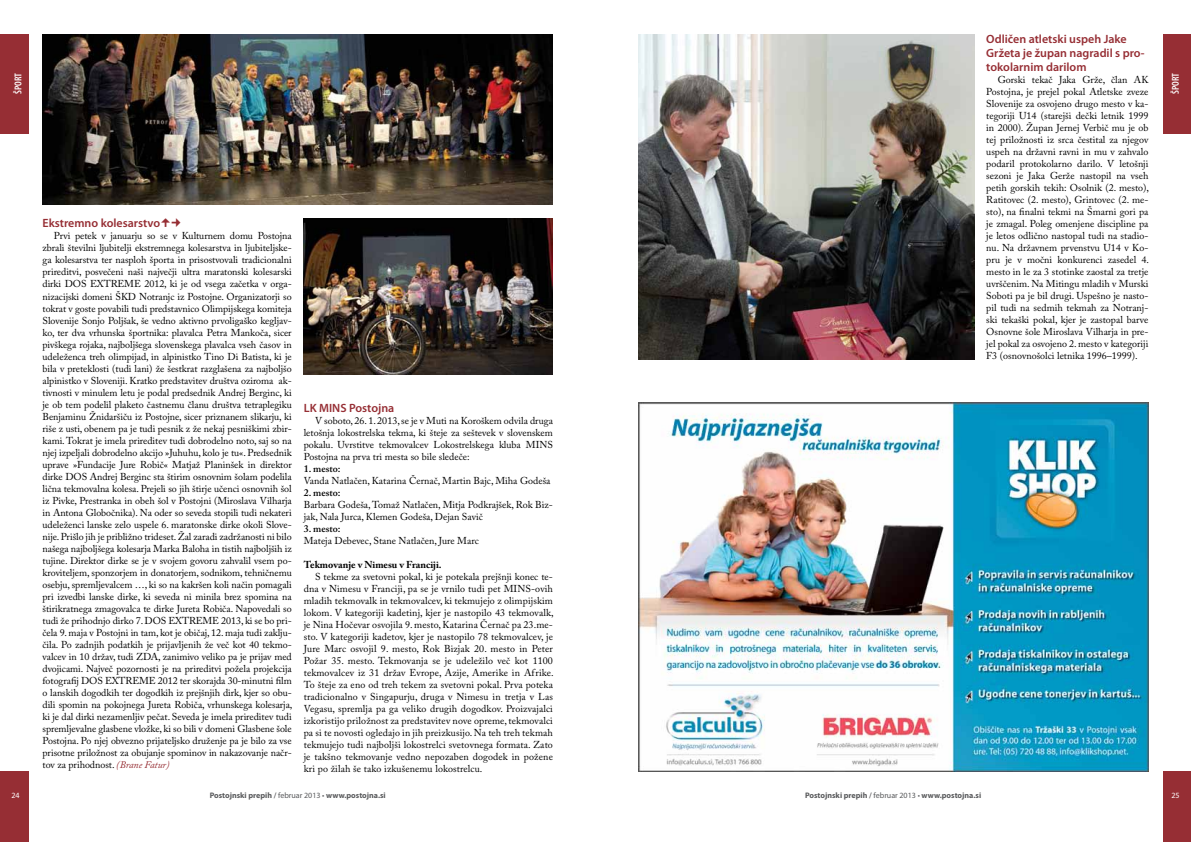
<style>
.page{position:relative;width:1191px;height:842px;background:#fff}
.page>*{position:absolute;margin:0;border:0;box-sizing:border-box;transform-origin:0 0}
.t1{font:600 12px/14px "Myriad Pro";color:#962e34}
.t2{font:10px/12px "Adobe Caslon Pro";color:#000;text-align:justify}
.t3{font:700 10px "Adobe Caslon Pro";color:#000}
.t4{font:600 10px "Adobe Caslon Pro";color:#000}
.t5{font:600 condensed 10px "Myriad Pro";letter-spacing:-.005em;color:#fff}
.t6{font:700 8px "Myriad Pro";color:#58595b}
.t7{font:8px "Myriad Pro";color:#fff}
.s1{font-style:italic;color:#962e34}
.s2{font-weight:600}
.s3{font-weight:400}
</style>
<div class="page">
<div style="left:0;top:771px;width:28px;height:71px;background:#962e34"></div>
<div style="left:1162px;top:771px;width:29px;height:71px;background:#962e34"></div>
<div style="left:1162px;top:34px;width:29px;height:99px;background:#962e34"></div>
<div style="left:0;top:34px;width:28px;height:99px;background:#962e34"></div>
<img style="left:638px;top:34px;width:336px;height:326px">
<img style="left:304px;top:218px;width:249px;height:156px">
<img style="left:43px;top:34px;width:510px;height:170px">
<img style="left:638px;top:403px;width:510px;height:368px">
<p class="t1" style="left:986px;top:32px;width:160px">Odličen atletski uspeh Jake<br>Gržeta je župan nagradil s pro&shy;tokolarnim darilom</p>
<p class="t2" style="left:986px;top:74px;width:164px;text-indent:11px">Gorski tekač Jaka Grže, član AK Postojna, je prejel pokal Atletske zveze Slovenije za osvojeno drugo mesto v ka&shy;tegoriji U14 (starejši dečki letnik 1999 in 2000). Župan Jernej Verbič mu je ob tej priložnosti iz srca čestital za njegov uspeh na državni ravni in mu v zahvalo podaril protokolarno darilo. V letošnji sezoni je Jaka Gerže nastopil na vseh petih gorskih tekih: Osolnik (2. mesto), Ratitovec (2. mesto), Grintovec (2. me&shy;sto), na finalni tekmi na Šmarni gori pa je zmagal. Poleg omenjene discipline pa je letos odlično nastopal tudi na stadio&shy;nu. Na državnem prvenstvu U14 v Ko&shy;pru je v močni konkurenci zasedel 4. mesto in le za 3 stotinke zaostal za tretje uvrščenim. Na Mitingu mladih v Murski Soboti pa je bil drugi. Uspešno je nasto&shy;pil tudi na sedmih tekmah za Notranj&shy;ski tekaški pokal, kjer je zastopal barve Osnovne šole Miroslava Vilharja in pre&shy;jel pokal za osvojeno 2. mesto v kategoriji F3 (osnovnošolci letnika 1996–1999).</p>
<p class="t5" style="left:13px;top:94px;width:22px;rotate:-90deg">ŠPORT</p>
<p class="t5" style="left:1170px;top:94px;width:22px;rotate:-90deg">ŠPORT</p>
<p class="t1" style="left:43px;top:217px;width:119px">Ekstremno kolesarstvo</p>
<p class="t2" style="left:43px;top:230px;width:251px;text-indent:11px">Prvi petek v januarju so se v Kulturnem domu Postojna zbrali številni ljubitelji ekstremnega kolesarstva in ljubiteljske&shy;ga kolesarstva ter nasploh športa in prisostvovali tradicionalni prireditvi, posvečeni naši največji ultra maratonski kolesarski dirki DOS EXTREME 2012, ki je od vsega začetka v orga&shy;nizacijski domeni ŠKD Notranjc iz Postojne. Organizatorji so tokrat v goste povabili tudi predstavnico Olimpijskega komiteja Slovenije Sonjo Poljšak, še vedno aktivno prvoligaško kegljav&shy;ko, ter dva vrhunska športnika: plavalca Petra Mankoča, sicer pivškega rojaka, najboljšega slovenskega plavalca vseh časov in udeleženca treh olimpijad, in alpinistko Tino Di Batista, ki je bila v preteklosti (tudi lani) že šestkrat razglašena za najboljšo alpinistko v Sloveniji. Kratko predstavitev društva oziroma ak&shy;tivnosti v minulem letu je podal predsednik Andrej Berginc, ki je ob tem podelil plaketo častnemu članu društva tetraplegiku Benjaminu Žnidaršiču iz Postojne, sicer priznanem slikarju, ki riše z usti, obenem pa je tudi pesnik z že nekaj pesniškimi zbir&shy;kami. Tokrat je imela prireditev tudi dobrodelno noto, saj so na njej izpeljali dobrodelno akcijo »Juhuhu, kolo je tu«. Predsednik uprave »Fundacije Jure Robič« Matjaž Planinšek in direktor dirke DOS Andrej Berginc sta štirim osnovnim šolam podelila lična tekmovalna kolesa. Prejeli so jih štirje učenci osnovnih šol iz Pivke, Prestranka in obeh šol v Postojni (Miroslava Vilharja in Antona Globočnika). Na oder so seveda stopili tudi nekateri udeleženci lanske zelo uspele 6. maratonske dirke okoli Slove&shy;nije. Prišlo jih je približno trideset. Žal zaradi zadržanosti ni bilo našega najboljšega kolesarja Marka Baloha in tistih najboljših iz tujine. Direktor dirke se je v svojem govoru zahvalil vsem po&shy;kroviteljem, sponzorjem in donatorjem, sodnikom, tehničnemu osebju, spremljevalcem …, ki so na kakršen koli način pomagali pri izvedbi lanske dirke, ki seveda ni minila brez spomina na štirikratnega zmagovalca te dirke Jureta Robiča. Napovedali so tudi že prihodnjo dirko 7. DOS EXTREME 2013, ki se bo pri&shy;čela 9. maja v Postojni in tam, kot je običaj, 12. maja tudi zaklju&shy;čila. Po zadnjih podatkih je prijavljenih že več kot 40 tekmo&shy;valcev in 10 držav, tudi ZDA, zanimivo veliko pa je prijav med dvojicami. Največ pozornosti je na prireditvi požela projekcija fotografij DOS EXTREME 2012 ter skorajda 30-minutni film o lanskih dogodkih ter dogodkih iz prejšnjih dirk, kjer so obu&shy;dili spomin na pokojnega Jureta Robiča, vrhunskega kolesarja, ki je dal dirki nezamenljiv pečat. Seveda je imela prireditev tudi spremljevalne glasbene vložke, ki so bili v domeni Glasbene šole Postojna. Po njej obvezno prijateljsko druženje pa je bilo za vse prisotne priložnost za obujanje spominov in nakazovanje načr&shy;tov za prihodnost. <span class="s1">(Brane Fatur)</span></p>
<p class="t1" style="left:304px;top:401px;width:92px">LK MINS Postojna</p>
<p class="t2" style="left:304px;top:414px;width:251px;text-indent:11px">V soboto, 26. 1. 2013, se je v Muti na Koroškem odvila druga letošnja lokostrelska tekma, ki šteje za seštevek v slovenskem pokalu. Uvrstitve tekmovalcev Lokostrelskega kluba MINS Postojna na prva tri mesta so bile sledeče:</p>
<p class="t4" style="left:304px;top:462px;width:38px">1. mesto:</p>
<p class="t2" style="left:304px;top:474px;width:248px">Vanda Natlačen, Katarina Černač, Martin Bajc, Miha Godeša</p>
<p class="t4" style="left:304px;top:486px;width:38px">2. mesto:</p>
<p class="t2" style="left:304px;top:498px;width:251px">Barbara Godeša, Tomaž Natlačen, Mitja Podkrajšek, Rok Biz&shy;jak, Nala Jurca, Klemen Godeša, Dejan Savič</p>
<p class="t4" style="left:304px;top:522px;width:38px">3. mesto:</p>
<p class="t2" style="left:304px;top:534px;width:176px">Mateja Debevec, Stane Natlačen, Jure Marc</p>
<p class="t3" style="left:304px;top:558px;width:139px">Tekmovanje v Nimesu v Franciji.</p>
<p class="t2" style="left:304px;top:570px;width:251px;text-indent:11px">S tekme za svetovni pokal, ki je potekala prejšnji konec te&shy;dna v Nimesu v Franciji, pa se je vrnilo tudi pet MINS-ovih mladih tekmovalk in tekmovalcev, ki tekmujejo z olimpijskim lokom. V kategoriji kadetinj, kjer je nastopilo 43 tekmovalk, je Nina Hočevar osvojila 9. mesto, Katarina Černač pa 23.me&shy;sto. V kategoriji kadetov, kjer je nastopilo 78 tekmovalcev, je Jure Marc osvojil 9. mesto, Rok Bizjak 20. mesto in Peter Požar 35. mesto. Tekmovanja se je udeležilo več kot 1100 tekmovalcev iz 31 držav Evrope, Azije, Amerike in Afrike.<br>To šteje za eno od treh tekem za svetovni pokal. Prva poteka tradicionalno v Singapurju, druga v Nimesu in tretja v Las Vegasu, spremlja pa ga veliko drugih dogodkov. Proizvajalci izkoristijo priložnost za predstavitev nove opreme, tekmovalci pa si te novosti ogledajo in jih preizkusijo. Na teh treh tekmah tekmujejo tudi najboljši lokostrelci svetovnega formata. Zato je takšno tekmovanje vedno nepozaben dogodek in požene kri po žilah še tako izkušenemu lokostrelcu.</p>
<p class="t7" style="left:11px;top:791px;width:10px">24</p>
<p class="t6" style="left:210px;top:791px;width:178px">Postojnski prepih <span class="s2">/</span> <span class="s3">februar 2013 •</span> www.postojna.si</p>
<p class="t6" style="left:805px;top:791px;width:178px">Postojnski prepih <span class="s2">/</span> <span class="s3">februar 2013 •</span> www.postojna.si</p>
<p class="t7" style="left:1171px;top:791px;width:10px">25</p>
</div>
